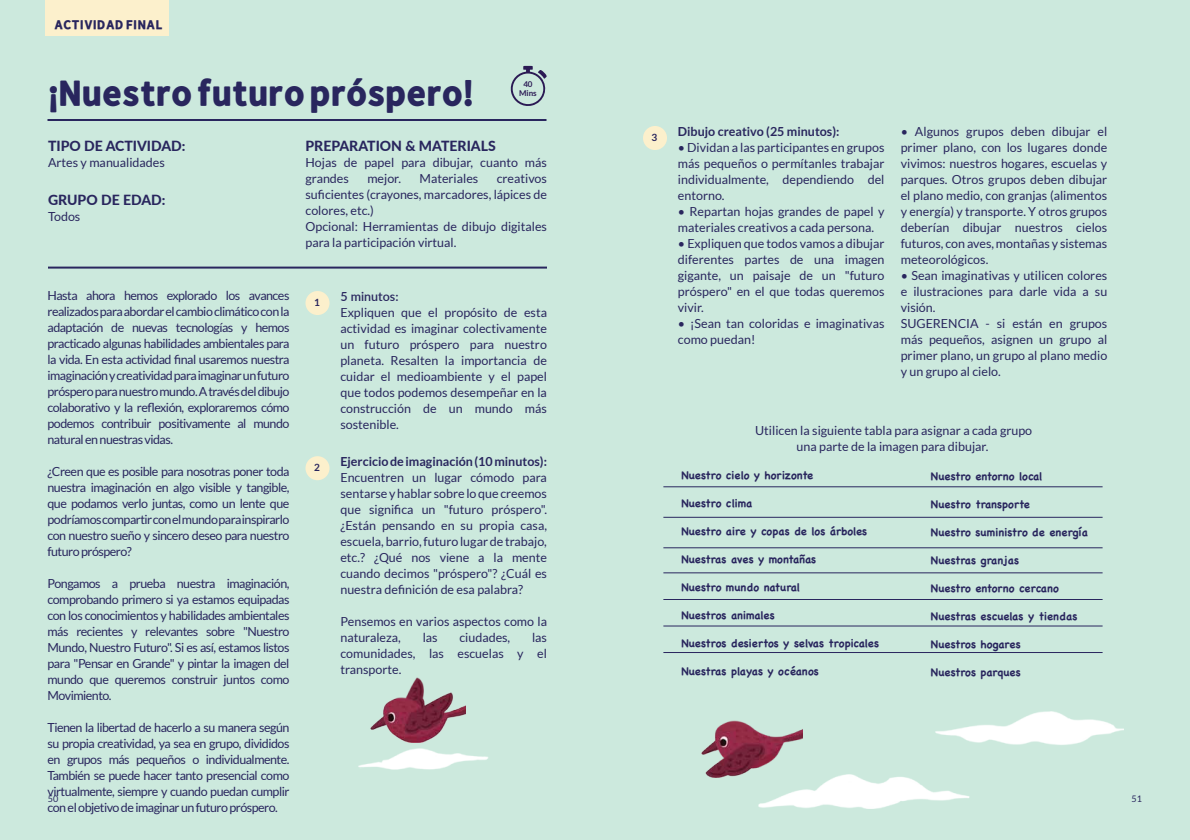
<style>
.page{position:relative;width:1190px;height:840px;background:#cce9dd}
.page>*{position:absolute;margin:0;border:0;box-sizing:border-box;transform-origin:0 0}
.t1{font:36px "Falling Sky Blk";letter-spacing:-.04em;color:#29265e}
.t2{font:800 14px "Lato";color:#29265e}
.t3{font:13px "Falling Sky Blk";color:#29265e}
.t4{font:12.5px/16px "Lato";color:#29265e;text-align:justify}
.t5{font:700 12.5px "Lato";color:#29265e}
.t6{font:600 12.5px "Lato";color:#29265e}
.t7{font:700 11px "Chalkboard";color:#29265e}
.t8{font:700 10px "Lato";color:#29265e}
.t9{font:9px "Lato";color:#29265e}
.t10{font:700 8px/9px "Lato";color:#2b1a54;text-align:center}
</style>
<div class="page">
<img style="left:359px;top:712px;width:765px;height:97px">
<hr style="left:48px;top:119px;width:499px;height:2px;background:#29265e">
<hr style="left:48px;top:267px;width:499px;height:2px;background:#29265e">
<div style="left:45px;top:0;width:124px;height:35px;background:#fcf0cc"></div>
<svg style="left:510px;top:66px;width:37px;height:40px"></svg>
<div style="left:305px;top:291px;width:25px;height:24px;background:#fcf0cc;border-radius:50%"></div>
<div style="left:305px;top:456px;width:25px;height:24px;background:#fcf0cc;border-radius:50%"></div>
<div style="left:643px;top:126px;width:24px;height:24px;background:#fcf0cc;border-radius:50%"></div>
<hr style="left:663px;top:487px;width:440px;height:1px;background:#29265e">
<hr style="left:663px;top:517px;width:440px;height:1px;background:#29265e">
<hr style="left:663px;top:548px;width:440px;height:1px;background:#29265e">
<hr style="left:663px;top:573px;width:440px;height:1px;background:#29265e">
<hr style="left:663px;top:599px;width:440px;height:1px;background:#29265e">
<hr style="left:663px;top:626px;width:440px;height:1px;background:#29265e">
<hr style="left:663px;top:652px;width:440px;height:1px;background:#29265e">
<img style="left:702px;top:720px;width:100px;height:58px">
<img style="left:370px;top:677px;width:95px;height:65px">
<p class="t3" style="left:54px;top:16px;width:80px">Actividad final</p>
<h1 class="t1" style="left:48px;top:69px;width:427px">¡Nuestro futuro próspero!</h1>
<p class="t10" style="left:519px;top:79px;width:19px">40<br>Mins</p>
<p class="t8" style="left:652px;top:131px;width:7px">3</p>
<p class="t5" style="left:678px;top:124px;width:163px">Dibujo creativo (25 minutos):</p>
<p class="t4" style="left:678px;top:139px;width:208px">• Dividan a las participantes en grupos más pequeños o permítanles trabajar individualmente, dependiendo del entorno.</p>
<p class="t4" style="left:678px;top:203px;width:208px">• Repartan hojas grandes de papel y materiales creativos a cada persona.</p>
<p class="t4" style="left:678px;top:235px;width:208px">• Expliquen que todos vamos a dibujar diferentes partes de una imagen gigante, un paisaje de un "futuro próspero" en el que todas queremos vivir.</p>
<p class="t4" style="left:678px;top:315px;width:208px">• ¡Sean tan coloridas e imaginativas como puedan!</p>
<p class="t4" style="left:901px;top:124px;width:208px">• Algunos grupos deben dibujar el primer plano, con los lugares donde vivimos: nuestros hogares, escuelas y parques. Otros grupos deben dibujar el plano medio, con granjas (alimentos y energía) y transporte. Y otros grupos deberían dibujar nuestros cielos futuros, con aves, montañas y sistemas meteorológicos.</p>
<p class="t4" style="left:901px;top:268px;width:208px;text-align:left">• Sean imaginativas y utilicen colores e ilustraciones para darle vida a su visión.<br>SUGERENCIA - si están en grupos más pequeños, asignen un grupo al primer plano, un grupo al plano medio y un grupo al cielo.</p>
<p class="t2" style="left:48px;top:136px;width:68px">TIPO DE ACT</p>
<p class="t2" style="left:133px;top:136px;width:30px">IVIDAD</p>
<p class="t2" style="left:182px;top:136px;width:5px">:</p>
<p class="t4" style="left:48px;top:155px;width:118px">Artes y manualidades</p>
<p class="t2" style="left:48px;top:190px;width:86px">GRUPO DE EDAD</p>
<p class="t2" style="left:162px;top:190px;width:5px">:</p>
<p class="t4" style="left:48px;top:209px;width:34px">Todos</p>
<p class="t2" style="left:306px;top:136px;width:19px">PREPARAT</p>
<p class="t2" style="left:376px;top:136px;width:67px">ION &amp; MATER</p>
<p class="t2" style="left:467px;top:136px;width:31px">IALS</p>
<p class="t4" style="left:306px;top:155px;width:243px">Hojas de papel para dibujar, cuanto más grandes</p>
<p class="t4" style="left:367px;top:171px;width:35px">mejor.</p>
<p class="t4" style="left:420px;top:171px;width:60px">Materiales</p>
<p class="t4" style="left:306px;top:171px;width:243px;text-align:left;text-indent:191px">creativos suficientes (crayones, marcadores, lápices de colores, etc.)<br>Opcional: Herramientas de dibujo digitales para la participación virtual.</p>
<p class="t4" style="left:48px;top:287px;width:244px">Hasta ahora hemos explorado los avances realizados para abordar el cambio climático con la adaptación de nuevas tecnologías y hemos practicado algunas habilidades ambientales para la vida. En esta actividad final usaremos nuestra imaginación y creatividad para imaginar un futuro próspero para nuestro mundo. A través del dibujo colaborativo y la reflexión, exploraremos cómo podemos contribuir positivamente al mundo natural en nuestras vidas.</p>
<p class="t4" style="left:48px;top:463px;width:244px">¿Creen que es posible para nosotras poner toda nuestra imaginación en algo visible y tangible, que podamos verlo juntas, como un lente que podríamos compartir con el mundo para inspirarlo con nuestro sueño y sincero deseo para nuestro futuro próspero?</p>
<p class="t4" style="left:48px;top:575px;width:244px">Pongamos a prueba nuestra imaginación, comprobando primero si ya estamos equipadas con los conocimientos y habilidades ambientales más recientes y relevantes sobre "Nuestro Mundo, Nuestro Futuro". Si es así, estamos listos para "Pensar en Grande" y pintar la imagen del mundo que queremos construir juntos como Movimiento.</p>
<p class="t4" style="left:48px;top:719px;width:244px">Tienen la libertad de hacerlo a su manera según su propia creatividad, ya sea en grupo, divididos en grupos más pequeños o individualmente.<br>También se puede hacer tanto presencial como virtualmente, siempre y cuando puedan cumplir con el objetivo de imaginar un futuro próspero.</p>
<p class="t6" style="left:340px;top:287px;width:60px">5 minutos:</p>
<p class="t4" style="left:340px;top:304px;width:208px">Expliquen que el propósito de esta actividad es imaginar colectivamente un futuro próspero para nuestro planeta. Resalten la importancia de cuidar el medioambiente y el papel que todos podemos desempeñar en la construcción de un mundo más sostenible.</p>
<p class="t8" style="left:314px;top:296px;width:7px">1</p>
<p class="t4" style="left:755px;top:422px;width:279px;text-align:center">Utilicen la siguiente tabla para asignar a cada grupo una parte de la imagen para dibujar.</p>
<p class="t7" style="left:681px;top:469px;width:133px">Nuestro cielo y horizonte</p>
<p class="t7" style="left:681px;top:497px;width:72px">Nuestro clima</p>
<p class="t7" style="left:681px;top:525px;width:187px">Nuestro aire y copas de los árboles</p>
<p class="t7" style="left:681px;top:553px;width:136px">Nuestras aves y montañas</p>
<p class="t7" style="left:681px;top:581px;width:120px">Nuestro mundo natural</p>
<p class="t7" style="left:681px;top:609px;width:95px">Nuestros animales</p>
<p class="t7" style="left:681px;top:637px;width:199px">Nuestros desiertos y selvas tropicales</p>
<p class="t7" style="left:681px;top:665px;width:139px">Nuestras playas y océanos</p>
<p class="t8" style="left:314px;top:462px;width:7px">2</p>
<p class="t5" style="left:340px;top:455px;width:208px">Ejercicio de imaginación (10 minutos):</p>
<p class="t4" style="left:340px;top:470px;width:208px">Encuentren un lugar cómodo para sentarse y hablar sobre lo que creemos que significa un "futuro próspero". ¿Están pensando en su propia casa, escuela, barrio, futuro lugar de trabajo, etc.? ¿Qué nos viene a la mente cuando decimos "próspero"? ¿Cuál es nuestra definición de esa palabra?</p>
<p class="t4" style="left:340px;top:614px;width:208px">Pensemos en varios aspectos como la naturaleza,</p>
<p class="t7" style="left:931px;top:469px;width:113px">Nuestro entorno local</p>
<p class="t7" style="left:931px;top:497px;width:100px">Nuestro transporte</p>
<p class="t7" style="left:931px;top:525px;width:159px">Nuestro suministro de energía</p>
<p class="t7" style="left:931px;top:553px;width:90px">Nuestras granjas</p>
<p class="t7" style="left:931px;top:581px;width:129px">Nuestro entorno cercano</p>
<p class="t7" style="left:931px;top:609px;width:148px">Nuestras escuelas y tiendas</p>
<p class="t7" style="left:931px;top:637px;width:91px">Nuestros hogares</p>
<p class="t7" style="left:931px;top:665px;width:91px">Nuestros parques</p>
<p class="t4" style="left:340px;top:630px;width:208px;text-indent:192px">las comunidades, las escuelas y el transporte.</p>
<p class="t4" style="left:423px;top:630px;width:16px">las</p>
<p class="t4" style="left:459px;top:630px;width:52px">ciudades,</p>
<p class="t9" style="left:48px;top:794px;width:12px">50</p>
<p class="t9" style="left:1132px;top:794px;width:12px">51</p>
</div>
